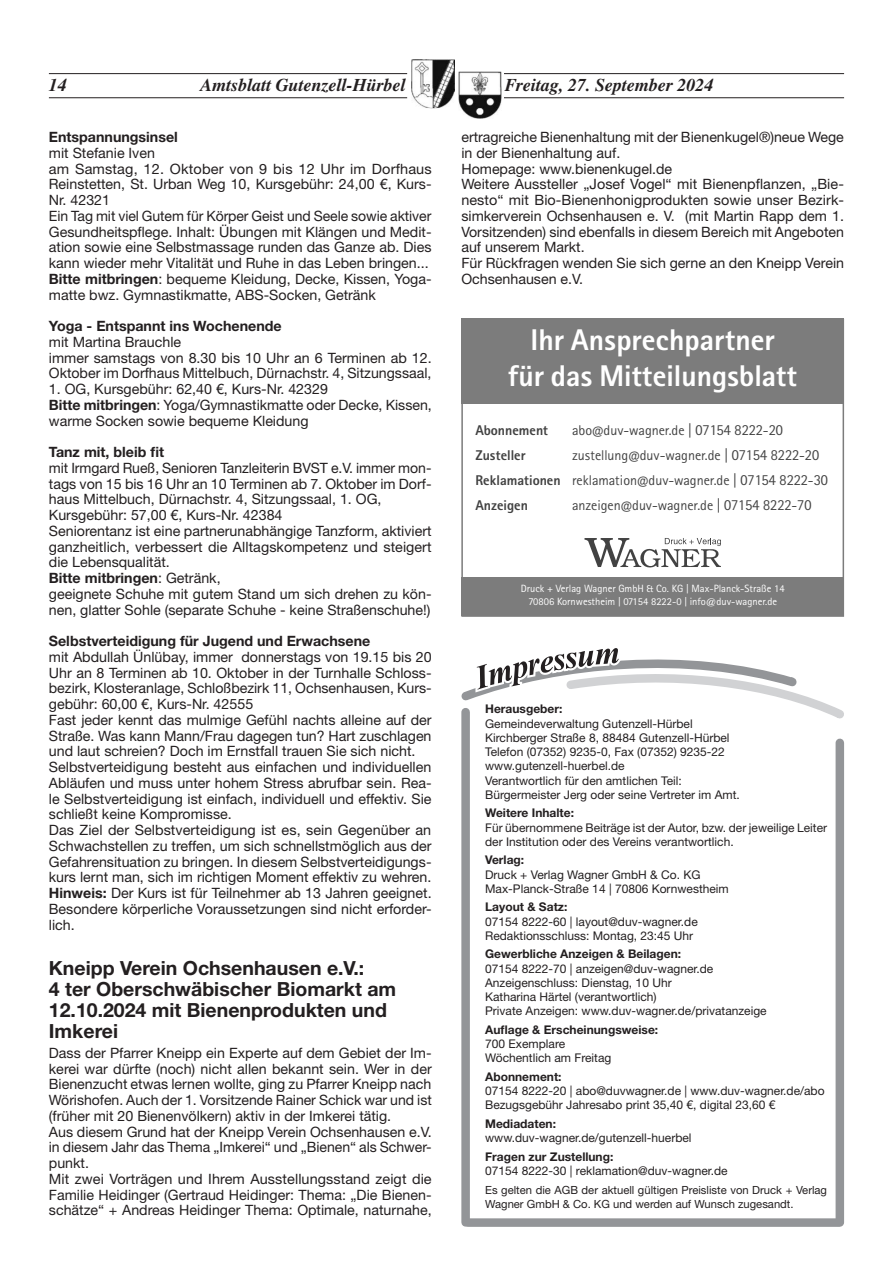
<style>
.page{position:relative;width:893px;height:1263px;background:#fff}
.page>*{position:absolute;margin:0;border:0;box-sizing:border-box;transform-origin:0 0}
.t1{font:700 30px/36px "Rotis II Sans Pro";color:#fff;text-align:center}
.t2{font:700 19.5px/21px "Helvetica Neue LT Std";color:#231f20}
.t3{font:italic 700 18px "Times LT Std";color:#231f20}
.t4{font:14.25px/15.8px "Helvetica Neue LT Std";color:#231f20}
.t5{font:700 14.25px "Helvetica Neue LT Std";color:#231f20}
.t6{font:14.1px/25px "Rotis II Sans Pro";color:#424242}
.t7{font:700 14.1px "Rotis II Sans Pro";color:#424242}
.t8{font:12px/14.2px "Helvetica Neue LT Std";color:#231f20}
.t9{font:700 12px "Helvetica Neue LT Std";color:#231f20}
.t10{font:11.25px/14.2px "Helvetica Neue LT Std";color:#231f20}
.t11{font:10.5px/12.6px "Rotis Sans Serif Std";color:#fff;text-align:center}
.s1{font-weight:700}
</style>
<div class="page">
<hr style="left:49px;top:73px;width:795px;height:1px;background:#231f20">
<hr style="left:49px;top:97px;width:795px;height:1px;background:#231f20">
<div style="left:408px;top:52px;width:50px;height:57px;background:#fff"></div>
<img style="left:411px;top:60px;width:44px;height:47px">
<svg style="left:458px;top:71px;width:46px;height:31px"></svg>
<img style="left:459px;top:71px;width:42px;height:47px">
<div style="left:468px;top:1218px;width:370px;height:9px;background:#939598"></div>
<svg style="left:461px;top:648px;width:383px;height:71px"></svg>
<div style="left:461px;top:712px;width:9px;height:510px;background:#939598"></div>
<div style="left:836px;top:743px;width:8px;height:479px;background:#939598"></div>
<div style="left:461px;top:319px;width:383px;height:85px;background:#7c7c7c"></div>
<div style="left:461px;top:577px;width:383px;height:38px;background:#7c7c7c"></div>
<svg style="left:584px;top:538px;width:137px;height:30px"></svg>
<p class="t3" style="left:49px;top:74px;width:19px">14</p>
<p class="t3" style="left:200px;top:74px;width:207px">Amtsblatt Gutenzell-Hürbel</p>
<p class="t3" style="left:505px;top:74px;width:210px">Freitag, 27. September 2024</p>
<p class="t5" style="left:49px;top:128px;width:131px">Entspannungsinsel</p>
<p class="t4" style="left:49px;top:145px;width:384px">mit Stefanie Iven<br>am Samstag, 12. Oktober von 9 bis 12 Uhr im Dorfhaus Reinstetten, St. Urban Weg 10, Kursgebühr: 24,00 €, Kurs-Nr. 42321<br>Ein Tag mit viel Gutem für Körper Geist und Seele sowie aktiver Gesundheitspflege. Inhalt: Übungen mit Klängen und Medit&shy;ation sowie eine Selbstmassage runden das Ganze ab. Dies kann wieder mehr Vitalität und Ruhe in das Leben bringen...<br><span class="s1">Bitte mitbringen</span>: bequeme Kleidung, Decke, Kissen, Yoga&shy;matte bwz. Gymnastikmatte, ABS-Socken, Getränk</p>
<p class="t5" style="left:49px;top:317px;width:234px">Yoga - Entspannt ins Wochenende</p>
<p class="t4" style="left:49px;top:334px;width:384px">mit Martina Brauchle<br>immer samstags von 8.30 bis 10 Uhr an 6 Terminen ab 12.<br>Oktober im Dorfhaus Mittelbuch, Dürnachstr. 4, Sitzungssaal,</p>
<p class="t4" style="left:49px;top:381px;width:384px">1. OG, Kursgebühr: 62,40 €, Kurs-Nr. 42329<br><span class="s1">Bitte mitbringen</span>: Yoga/Gymnastikmatte oder Decke, Kissen, warme Socken sowie bequeme Kleidung</p>
<p class="t5" style="left:49px;top:443px;width:117px">Tanz mit, bleib fit</p>
<p class="t4" style="left:49px;top:460px;width:384px">mit Irmgard Rueß, Senioren Tanzleiterin BVST e.V. immer mon&shy;tags von 15 bis 16 Uhr an 10 Terminen ab 7. Oktober im Dorf&shy;haus Mittelbuch, Dürnachstr. 4, Sitzungssaal, 1. OG, Kursgebühr: 57,00 €, Kurs-Nr. 42384<br>Seniorentanz ist eine partnerunabhängige Tanzform, aktiviert ganzheitlich, verbessert die Alltagskompetenz und steigert die Lebensqualität.<br><span class="s1">Bitte mitbringen</span>: Getränk,<br>geeignete Schuhe mit gutem Stand um sich drehen zu kön&shy;nen, glatter Sohle (separate Schuhe - keine Straßenschuhe!)</p>
<p class="t5" style="left:49px;top:632px;width:323px">Selbstverteidigung für Jugend und Erwachsene</p>
<p class="t4" style="left:49px;top:649px;width:384px">mit Abdullah Ünlübay, immer donnerstags von 19.15 bis 20<br>Uhr an 8 Terminen ab 10. Oktober in der Turnhalle Schloss&shy;bezirk, Klosteranlage, Schloßbezirk 11, Ochsenhausen, Kurs&shy;gebühr: 60,00 €, Kurs-Nr. 42555<br>Fast jeder kennt das mulmige Gefühl nachts alleine auf der Straße. Was kann Mann/Frau dagegen tun? Hart zuschlagen und laut schreien? Doch im Ernstfall trauen Sie sich nicht.<br>Selbstverteidigung besteht aus einfachen und individuellen Abläufen und muss unter hohem Stress abrufbar sein. Rea&shy;le Selbstverteidigung ist einfach, individuell und effektiv. Sie schließt keine Kompromisse.<br>Das Ziel der Selbstverteidigung ist es, sein Gegenüber an Schwachstellen zu treffen, um sich schnellstmöglich aus der Gefahrensituation zu bringen. In diesem Selbstverteidigungs&shy;kurs lernt man, sich im richtigen Moment effektiv zu wehren.<br><span class="s1">Hinweis:</span> Der Kurs ist für Teilnehmer ab 13 Jahren geeignet.<br>Besondere körperliche Voraussetzungen sind nicht erforder&shy;lich.</p>
<h2 class="t2" style="left:49px;top:957px;width:349px">Kneipp Verein Ochsenhausen e.V.:<br>4 ter Oberschwäbischer Biomarkt am<br>12.10.2024 mit Bienenprodukten und<br>Imkerei</h2>
<p class="t4" style="left:49px;top:1045px;width:384px">Dass der Pfarrer Kneipp ein Experte auf dem Gebiet der Im&shy;kerei war dürfte (noch) nicht allen bekannt sein. Wer in der Bienenzucht etwas lernen wollte, ging zu Pfarrer Kneipp nach Wörishofen. Auch der 1. Vorsitzende Rainer Schick war und ist (früher mit 20 Bienenvölkern) aktiv in der Imkerei tätig.<br>Aus diesem Grund hat der Kneipp Verein Ochsenhausen e.V. in diesem Jahr das Thema „Imkerei“ und „Bienen“ als Schwer&shy;punkt.<br>Mit zwei Vorträgen und Ihrem Ausstellungsstand zeigt die Familie Heidinger (Gertraud Heidinger: Thema: „Die Bienen&shy;schätze“ + Andreas Heidinger Thema: Optimale, naturnahe,</p>
<p class="t4" style="left:461px;top:129px;width:384px">ertragreiche Bienenhaltung mit der Bienenkugel®)neue Wege in der Bienenhaltung auf.<br>Homepage: www.bienenkugel.de<br>Weitere Aussteller „Josef Vogel“ mit Bienenpflanzen, „Bie&shy;nesto“ mit Bio-Bienenhonigprodukten sowie unser Bezirk&shy;simkerverein Ochsenhausen e. V. (mit Martin Rapp dem 1.<br>Vorsitzenden) sind ebenfalls in diesem Bereich mit Angeboten auf unserem Markt.<br>Für Rückfragen wenden Sie sich gerne an den Kneipp Verein Ochsenhausen e.V.</p>
<h1 class="t1" style="left:508px;top:322px;width:291px">Ihr Ansprechpartner<br>für das Mitteilungsblatt</h1>
<p class="t7" style="left:475px;top:422px;width:74px">Abonnement</p>
<p class="t6" style="left:572px;top:418px;width:212px">abo@duv-wagner.de | 07154 8222-20</p>
<p class="t7" style="left:475px;top:447px;width:52px">Zusteller</p>
<p class="t6" style="left:475px;top:443px;width:354px;text-indent:97px">zustellung@duv-wagner.de | 07154 8222-20<br><span class="s1">Reklamationen</span> reklamation@duv-wagner.de | 07154 8222-30<br><span class="s1">Anzeigen</span></p>
<p class="t6" style="left:572px;top:493px;width:241px">anzeigen@duv-wagner.de | 07154 8222-70</p>
<p class="t11" style="left:521px;top:582px;width:265px">Druck + Verlag Wagner GmbH &amp; Co. KG | Max-Planck-Straße 14<br>70806 Kornwestheim | 07154 8222-0 | info@duv-wagner.de</p>
<p class="t9" style="left:485px;top:702px;width:79px">Herausgeber:</p>
<p class="t8" style="left:485px;top:716px;width:256px">Gemeindeverwaltung Gutenzell-Hürbel Kirchberger Straße 8, 88484 Gutenzell-Hürbel Telefon (07352) 9235-0, Fax (07352) 9235-22 www.gutenzell-huerbel.de<br>Verantwortlich für den amtlichen Teil:<br>Bürgermeister Jerg oder seine Vertreter im Amt.</p>
<p class="t9" style="left:485px;top:806px;width:90px">Weitere Inhalte:</p>
<p class="t8" style="left:485px;top:820px;width:343px">Für übernommene Beiträge ist der Autor, bzw. der jeweilige Leiter der Institution oder des Vereins verantwortlich.</p>
<p class="t9" style="left:485px;top:853px;width:41px">Verlag:</p>
<p class="t8" style="left:485px;top:867px;width:245px">Druck + Verlag Wagner GmbH &amp; Co. KG<br>Max-Planck-Straße 14 | 70806 Kornwestheim</p>
<p class="t9" style="left:485px;top:900px;width:84px">Layout &amp; Satz:</p>
<p class="t8" style="left:485px;top:914px;width:214px">07154 8222-60 | layout@duv-wagner.de<br>Redaktionsschluss: Montag, 23:45 Uhr</p>
<p class="t9" style="left:485px;top:947px;width:197px">Gewerbliche Anzeigen &amp; Beilagen:</p>
<p class="t8" style="left:485px;top:961px;width:283px">07154 8222-70 | anzeigen@duv-wagner.de Anzeigenschluss: Dienstag, 10 Uhr<br>Katharina Härtel (verantwortlich)<br>Private Anzeigen: www.duv-wagner.de/privatanzeige</p>
<p class="t9" style="left:485px;top:1022px;width:175px">Auflage &amp; Erscheinungsweise:</p>
<p class="t8" style="left:485px;top:1036px;width:128px">700 Exemplare<br>Wöchentlich am Freitag</p>
<p class="t9" style="left:485px;top:1069px;width:78px">Abonnement:</p>
<p class="t8" style="left:485px;top:1083px;width:341px">07154 8222-20 | abo@duvwagner.de | www.duv-wagner.de/abo<br>Bezugsgebühr Jahresabo print 35,40 €, digital 23,60 €</p>
<p class="t9" style="left:485px;top:1116px;width:72px">Mediadaten:</p>
<p class="t8" style="left:485px;top:1130px;width:208px">www.duv-wagner.de/gutenzell-huerbel</p>
<p class="t9" style="left:485px;top:1149px;width:130px">Fragen zur Zustellung:</p>
<p class="t8" style="left:485px;top:1163px;width:244px">07154 8222-30 | reklamation@duv-wagner.de</p>
<p class="t10" style="left:485px;top:1182px;width:343px">Es gelten die AGB der aktuell gültigen Preisliste von Druck + Verlag<br>Wagner GmbH &amp; Co. KG und werden auf Wunsch zugesandt.</p>
</div>
